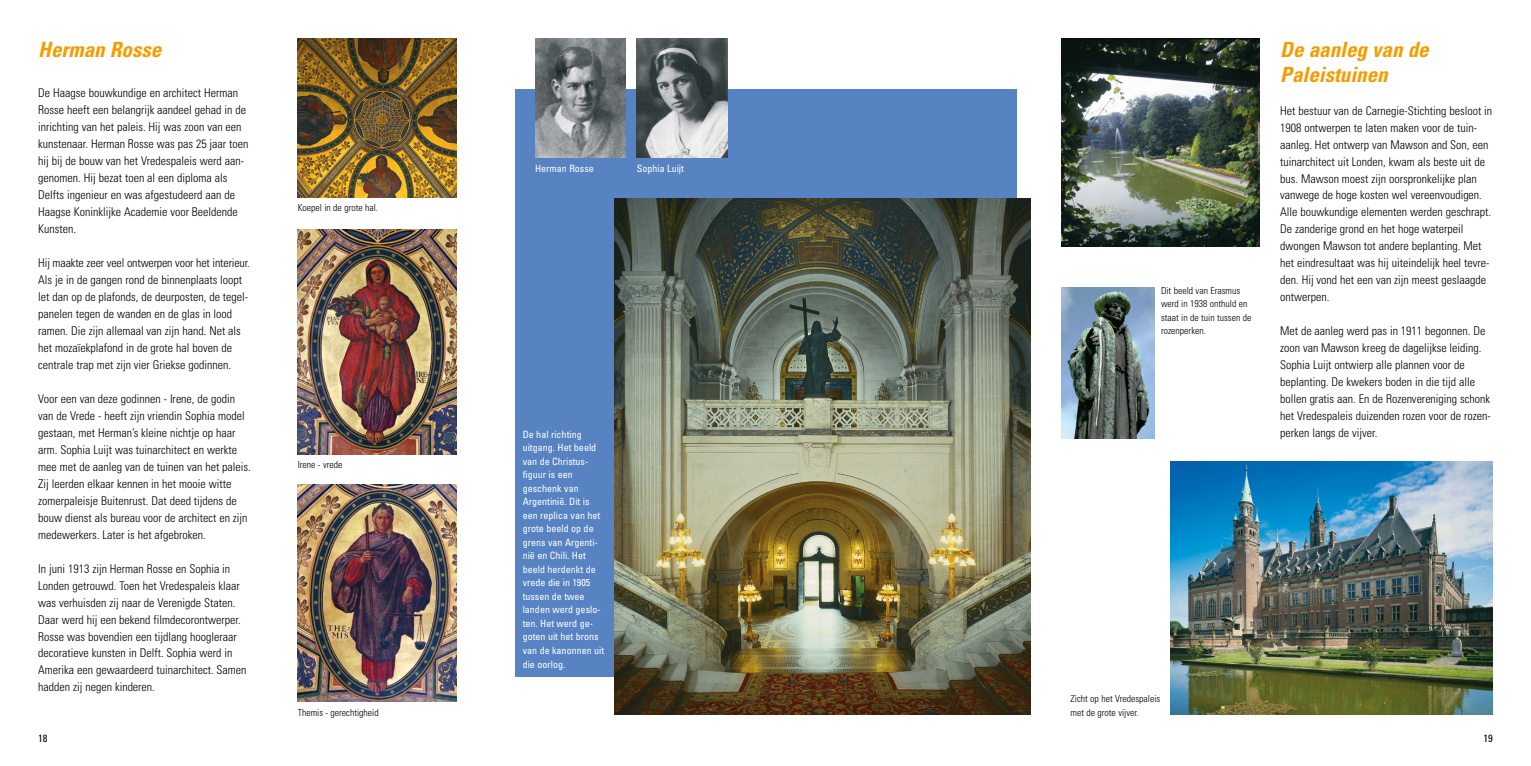
<style>
.page{position:relative;width:1531px;height:766px;background:#fff}
.page>*{position:absolute;margin:0;border:0;box-sizing:border-box;transform-origin:0 0}
.t1{font:italic 700 condensed 21px/25.2px "Univers";color:#f59c00}
.t2{font:300 condensed 12px/17px "Univers";color:#000}
.t3{font:condensed 10.5px "Univers";color:#000}
.t4{font:condensed 10.05px/13.5px "Univers";color:#fff}
.t5{font:300 condensed 9.75px/13.5px "Univers";color:#000}
</style>
<div class="page">
<div style="left:514px;top:89px;width:502px;height:587px;background:#5783c3"></div>
<img style="left:1061px;top:287px;width:93px;height:151px">
<img style="left:298px;top:229px;width:159px;height:225px">
<img style="left:298px;top:484px;width:159px;height:217px">
<img style="left:535px;top:38px;width:90px;height:120px">
<img style="left:637px;top:38px;width:90px;height:120px">
<img style="left:615px;top:198px;width:415px;height:516px">
<img style="left:298px;top:38px;width:159px;height:159px">
<img style="left:1061px;top:38px;width:199px;height:209px">
<img style="left:1170px;top:462px;width:322px;height:252px">
<h1 class="t1" style="left:38px;top:36px;width:124px">Herman Rosse</h1>
<h1 class="t1" style="left:1280px;top:36px;width:150px">De aanleg van de<br>Paleistuinen</h1>
<p class="t2" style="left:38px;top:85px;width:212px">De Haagse bouwkundige en architect Herman Rosse heeft een belangrijk aandeel gehad in de inrichting van het paleis. Hij was zoon van een kunstenaar. Herman Rosse was pas 25 jaar toen hij bij de bouw van het Vredespaleis werd aan&shy;genomen. Hij bezat toen al een diploma als Delfts ingenieur en was afgestudeerd aan de Haagse Koninklijke Academie voor Beeldende Kunsten.</p>
<p class="t2" style="left:38px;top:254px;width:213px">Hij maakte zeer veel ontwerpen voor het interieur.<br>Als je in de gangen rond de binnenplaats loopt let dan op de plafonds, de deurposten, de tegel&shy;panelen tegen de wanden en de glas in lood ramen. Die zijn allemaal van zijn hand. Net als het mozaïekplafond in de grote hal boven de centrale trap met zijn vier Griekse godinnen.</p>
<p class="t2" style="left:38px;top:390px;width:214px">Voor een van deze godinnen - Irene, de godin van de Vrede - heeft zijn vriendin Sophia model gestaan, met Herman’s kleine nichtje op haar arm. Sophia Luijt was tuinarchitect en werkte mee met de aanleg van de tuinen van het paleis.<br>Zij leerden elkaar kennen in het mooie witte zomerpaleisje Buitenrust. Dat deed tijdens de bouw dienst als bureau voor de architect en zijn medewerkers. Later is het afgebroken.</p>
<p class="t2" style="left:38px;top:559px;width:210px">In juni 1913 zijn Herman Rosse en Sophia in Londen getrouwd. Toen het Vredespaleis klaar was verhuisden zij naar de Verenigde Staten.<br>Daar werd hij een bekend filmdecorontwerper.<br>Rosse was bovendien een tijdlang hoogleraar decoratieve kunsten in Delft. Sophia werd in Amerika een gewaardeerd tuinarchitect. Samen hadden zij negen kinderen.</p>
<p class="t5" style="left:298px;top:200px;width:82px">Koepel in de grote hal.</p>
<p class="t5" style="left:298px;top:457px;width:46px">Irene - vrede</p>
<p class="t5" style="left:298px;top:705px;width:83px">Themis - gerechtigheid</p>
<p class="t4" style="left:535px;top:162px;width:60px">Herman Rosse</p>
<p class="t4" style="left:637px;top:162px;width:49px">Sophia Luijt</p>
<p class="t4" style="left:523px;top:427px;width:83px">De hal richting uitgang. Het beeld van de Christus&shy;figuur is een geschenk van<br>Argentinië. Dit is een replica van het grote beeld op de grens van Argenti&shy;nië en Chili. Het beeld herdenkt de vrede die in 1905 tussen de twee landen werd geslo&shy;ten. Het werd ge&shy;goten uit het brons van de kanonnen uit die oorlog.</p>
<p class="t5" style="left:1161px;top:283px;width:92px">Dit beeld van Erasmus werd in 1938 onthuld en staat in de tuin tussen de rozenperken.</p>
<p class="t2" style="left:1280px;top:102px;width:214px">Het bestuur van de Carnegie-Stichting besloot in 1908 ontwerpen te laten maken voor de tuin&shy;aanleg. Het ontwerp van Mawson and Son, een tuinarchitect uit Londen, kwam als beste uit de bus. Mawson moest zijn oorspronkelijke plan vanwege de hoge kosten wel vereenvoudigen.<br>Alle bouwkundige elementen werden geschrapt.<br>De zanderige grond en het hoge waterpeil dwongen Mawson tot andere beplanting. Met het eindresultaat was hij uiteindelijk heel tevre&shy;den. Hij vond het een van zijn meest geslaagde ontwerpen.</p>
<p class="t2" style="left:1280px;top:322px;width:212px">Met de aanleg werd pas in 1911 begonnen. De zoon van Mawson kreeg de dagelijkse leiding.<br>Sophia Luijt ontwierp alle plannen voor de beplanting. De kwekers boden in die tijd alle bollen gratis aan. En de Rozenvereniging schonk het Vredespaleis duizenden rozen voor de rozen&shy;perken langs de vijver.</p>
<p class="t5" style="left:1070px;top:691px;width:91px">Zicht op het Vredespaleis met de grote vijver.</p>
<p class="t3" style="left:38px;top:731px;width:11px">18</p>
<p class="t3" style="left:1483px;top:731px;width:11px">19</p>
</div>
